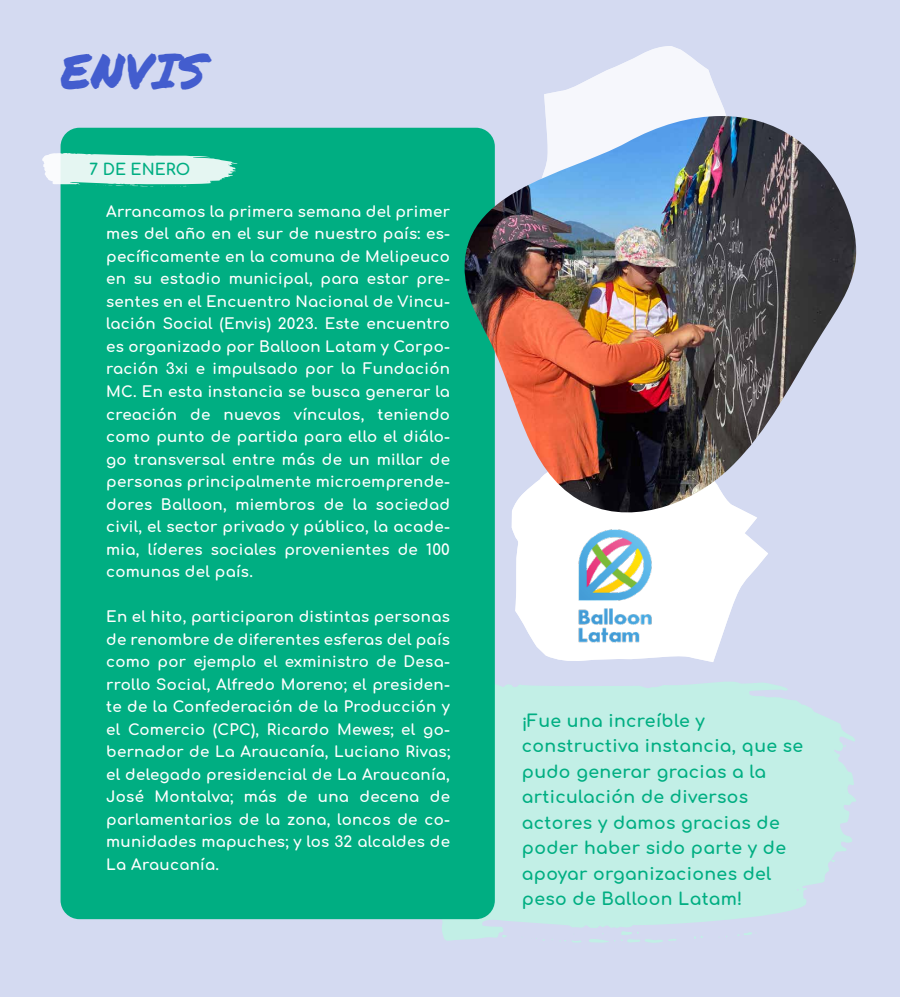
<style>
.page{position:relative;width:900px;height:997px;background:#fff}
.page>*{position:absolute;margin:0;border:0;box-sizing:border-box;transform-origin:0 0}
.t1{font:48.75px "Permanent Marker";color:#435dce}
.t2{font:17.25px/25.5px "Comfortaa";letter-spacing:.02em;color:#00ae82}
.t3{font:15.75px "Comfortaa";color:#00ae82}
.t4{font:15px/22.5px "Comfortaa";letter-spacing:.02em;color:#fff;text-align:justify}
</style>
<div class="page">
<div style="left:0;top:0;width:900px;height:996px;background:#d4daf1"></div>
<svg style="left:544px;top:46px;width:182px;height:70px;fill:#f6f7fc"></svg>
<svg style="left:512px;top:527px;width:256px;height:135px;fill:#fff"></svg>
<svg style="left:403px;top:682px;width:453px;height:259px;background:#c4ebe7"></svg>
<svg style="left:501px;top:933px;width:8px;height:4px"></svg>
<svg style="left:831px;top:858px;width:4px;height:4px"></svg>
<svg style="left:694px;top:934px;width:9px;height:4px"></svg>
<svg style="left:589px;top:929px;width:88px;height:14px"></svg>
<svg style="left:559px;top:933px;width:23px;height:10px"></svg>
<svg style="left:531px;top:937px;width:14px;height:4px"></svg>
<svg style="left:737px;top:930px;width:20px;height:6px"></svg>
<div style="left:61px;top:128px;width:434px;height:790px;background:#00ae82;border-radius:19px"></div>
<svg style="left:42px;top:153px;width:195px;height:34px"></svg>
<img style="left:463px;top:116px;width:394px;height:411px">
<img style="left:535px;top:510px;width:156px;height:152px">
<h1 class="t1" style="left:61px;top:35px;width:147px">ENVIS</h1>
<p class="t3" style="left:89px;top:155px;width:102px">7 DE ENERO</p>
<p class="t4" style="left:106px;top:198px;width:345px">Arrancamos la primera semana del primer mes del año en el sur de nuestro país: es&shy;pecíficamente en la comuna de Melipeuco en su estadio municipal, para estar pre&shy;sentes en el Encuentro Nacional de Vincu&shy;lación Social (Envis) 2023. Este encuentro es organizado por Balloon Latam y Corpo&shy;ración 3xi e impulsado por la Fundación MC. En esta instancia se busca generar la creación de nuevos vínculos, teniendo como punto de partida para ello el diálo&shy;go transversal entre más de un millar de personas principalmente microemprende&shy;dores Balloon, miembros de la sociedad civil, el sector privado y público, la acade&shy;mia, líderes sociales provenientes de 100 comunas del país.</p>
<p class="t4" style="left:106px;top:603px;width:345px">En el hito, participaron distintas personas de renombre de diferentes esferas del país como por ejemplo el exministro de Desa&shy;rrollo Social, Alfredo Moreno; el presiden&shy;te de la Confederación de la Producción y el Comercio (CPC), Ricardo Mewes; el go&shy;bernador de La Araucanía, Luciano Rivas; el delegado presidencial de La Araucanía, José Montalva; más de una decena de parlamentarios de la zona, loncos de co&shy;munidades mapuches; y los 32 alcaldes de La Araucanía.</p>
<p class="t2" style="left:522px;top:705px;width:283px">¡Fue una increíble y constructiva instancia, que se pudo generar gracias a la articulación de diversos actores y damos gracias de poder haber sido parte y de apoyar organizaciones del peso de Balloon Latam!</p>
</div>
